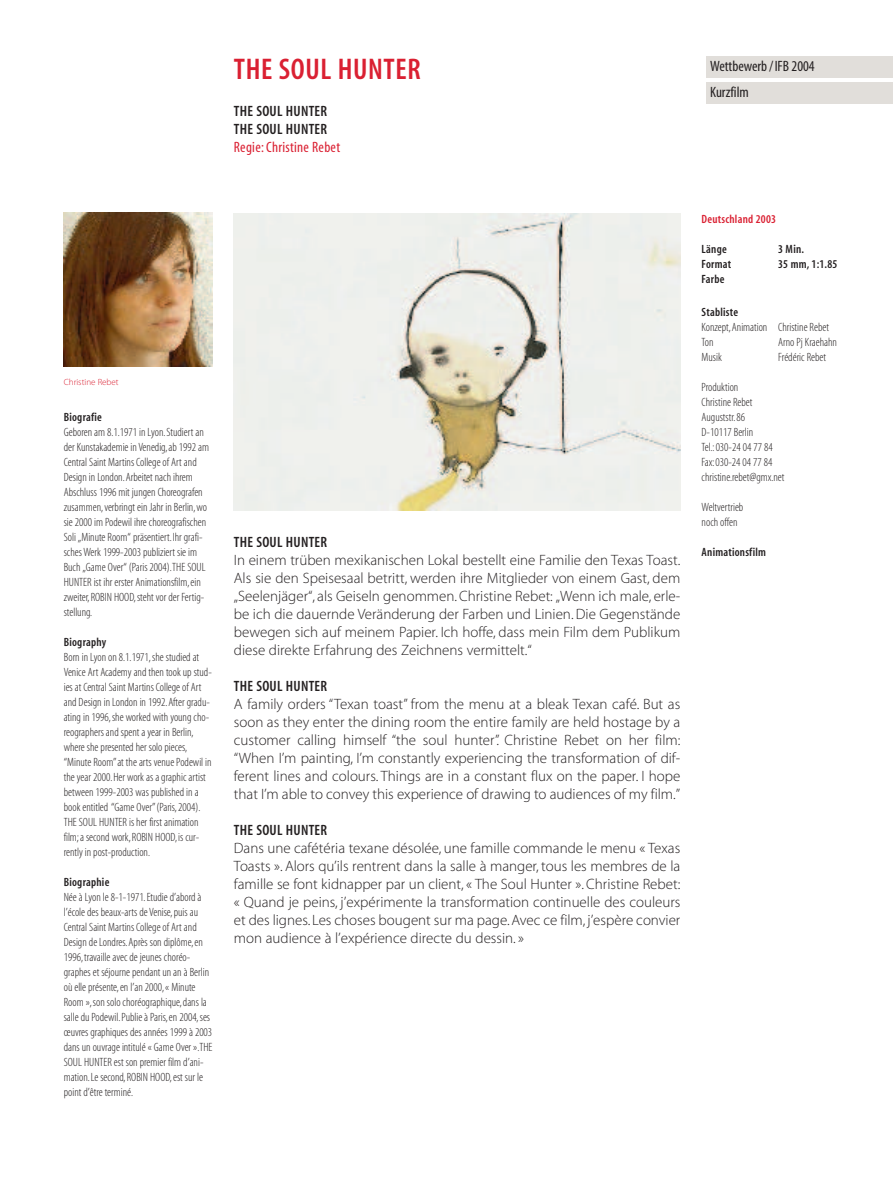
<style>
.page{position:relative;width:893px;height:1191px;background:#fff}
.page>*{position:absolute;margin:0;border:0;box-sizing:border-box;transform-origin:0 0}
.t1{font:30px "Myriad MM 565 300";letter-spacing:.02em;color:#da2032}
.t2{font:15px/18px "Myriad MM 215 600";color:#231f20;text-align:justify}
.t3{font:15px/18px "Myriad MM 565 300";letter-spacing:.02em;color:#231f20}
.t4{font:15px/25.5px "Myriad MM 400 300";color:#231f20}
.t5{font:15px "Myriad MM 400 300";letter-spacing:.02em;color:#da2032}
.t6{font:12px/15px "Myriad MM 215 300";color:#231f20}
.t7{font:12px "Myriad MM 565 300";letter-spacing:.02em;color:#231f20}
.t8{font:12px "Myriad MM 565 300";letter-spacing:.02em;color:#da2032}
.t9{font:9px "Myriad MM 215 600";color:#da2032}
</style>
<div class="page">
<svg style="left:63px;top:56px;width:830px;height:455px"></svg>
<h1 class="t1" style="left:234px;top:58px;width:188px">THE SOUL HUNTER</h1>
<p class="t3" style="left:234px;top:103px;width:95px">THE SOUL HUNTER<br>THE SOUL HUNTER</p>
<p class="t5" style="left:234px;top:141px;width:108px">Regie: Christine Rebet</p>
<p class="t4" style="left:710px;top:55px;width:106px">Wettbewerb /IFB 2004<br>Kurzfilm</p>
<p class="t9" style="left:64px;top:378px;width:56px">Christine Rebet</p>
<p class="t7" style="left:64px;top:412px;width:40px">Biografie</p>
<p class="t6" style="left:64px;top:425px;width:147px">Geboren am 8.1.1971 in Lyon.Studiert an der Kunstakademie in Venedig,ab 1992 am Central Saint Martins College of Art and Design in London.Arbeitet nach ihrem Abschluss 1996 mit jungen Choreografen zusammen,verbringt ein Jahr in Berlin,wo sie 2000 im Podewil ihre choreografischen Soli „Minute Room“ präsentiert.Ihr grafi&shy;sches Werk 1999-2003 publiziert sie im Buch „Game Over“ (Paris 2004).THE SOUL HUNTER ist ihr erster Animationsfilm,ein zweiter,ROBIN HOOD,steht vor der Fertig&shy;stellung.</p>
<p class="t7" style="left:64px;top:637px;width:44px">Biography</p>
<p class="t6" style="left:64px;top:650px;width:150px">Born in Lyon on 8.1.1971,she studied at Venice Art Academy and then took up stud&shy;ies at Central Saint Martins College of Art and Design in London in 1992.After gradu&shy;ating in 1996,she worked with young cho&shy;reographers and spent a year in Berlin, where she presented her solo pieces, “Minute Room”at the arts venue Podewil in the year 2000.Her work as a graphic artist between 1999-2003 was published in a book entitled “Game Over”(Paris,2004).<br>THE SOUL HUNTER is her first animation film;a second work,ROBIN HOOD,is cur&shy;rently in post-production.</p>
<p class="t7" style="left:64px;top:877px;width:47px">Biographie</p>
<p class="t6" style="left:64px;top:890px;width:150px">Née à Lyon le 8-1-1971.Etudie d’abord à l’école des beaux-arts de Venise,puis au Central Saint Martins College of Art and Design de Londres.Après son diplôme,en 1996,travaille avec de jeunes choréo&shy;graphes et séjourne pendant un an à Berlin où elle présente,en l’an 2000,« Minute Room »,son solo choréographique,dans la salle du Podewil.Publie à Paris,en 2004,ses œuvres graphiques des années 1999 à 2003 dans un ouvrage intitulé « Game Over ».THE SOUL HUNTER est son premier film d’ani&shy;mation.Le second,ROBIN HOOD,est sur le point d’être terminé.</p>
<p class="t3" style="left:234px;top:534px;width:95px">THE SOUL HUNTER</p>
<p class="t2" style="left:234px;top:552px;width:448px">In einem trüben mexikanischen Lokal bestellt eine Familie den Texas Toast.<br>Als sie den Speisesaal betritt, werden ihre Mitglieder von einem Gast, dem „Seelenjäger“, als Geiseln genommen. Christine Rebet: „Wenn ich male, erle&shy;be ich die dauernde Veränderung der Farben und Linien. Die Gegenstände bewegen sich auf meinem Papier. Ich hoffe, dass mein Film dem Publikum diese direkte Erfahrung des Zeichnens vermittelt.“</p>
<p class="t3" style="left:234px;top:678px;width:95px">THE SOUL HUNTER</p>
<p class="t2" style="left:234px;top:696px;width:448px">A family orders “Texan toast” from the menu at a bleak Texan café. But as soon as they enter the dining room the entire family are held hostage by a customer calling himself “the soul hunter”. Christine Rebet on her film: “When I’m painting, I’m constantly experiencing the transformation of dif&shy;ferent lines and colours. Things are in a constant flux on the paper. I hope that I’m able to convey this experience of drawing to audiences of my film.”</p>
<p class="t3" style="left:234px;top:822px;width:95px">THE SOUL HUNTER</p>
<p class="t2" style="left:234px;top:840px;width:448px">Dans une cafétéria texane désolée, une famille commande le menu « Texas Toasts ». Alors qu’ils rentrent dans la salle à manger, tous les membres de la famille se font kidnapper par un client, « The Soul Hunter ». Christine Rebet: « Quand je peins, j’expérimente la transformation continuelle des couleurs et des lignes. Les choses bougent sur ma page. Avec ce film, j’espère convier mon audience à l’expérience directe du dessin. »</p>
<p class="t8" style="left:702px;top:215px;width:76px">Deutschland 2003</p>
<p class="t7" style="left:702px;top:245px;width:27px">Länge</p>
<p class="t7" style="left:778px;top:245px;width:27px">3 Min.</p>
<p class="t7" style="left:702px;top:260px;width:31px">Format</p>
<p class="t7" style="left:778px;top:260px;width:61px">35 mm, 1:1.85</p>
<p class="t7" style="left:702px;top:275px;width:24px">Farbe</p>
<p class="t7" style="left:702px;top:308px;width:38px">Stabliste</p>
<p class="t6" style="left:702px;top:320px;width:129px">Konzept,Animation Christine Rebet<br>Ton</p>
<p class="t6" style="left:778px;top:335px;width:60px">Arno Pj Kraehahn</p>
<p class="t6" style="left:702px;top:350px;width:22px">Musik</p>
<p class="t6" style="left:778px;top:350px;width:49px">Frédéric Rebet</p>
<p class="t6" style="left:702px;top:380px;width:84px">Produktion<br>Christine Rebet<br>Auguststr.86<br>D-10117 Berlin<br>Tel.:030-24 04 77 84<br>Fax:030-24 04 77 84 christine.rebet@gmx.net</p>
<p class="t6" style="left:702px;top:500px;width:43px">Weltvertrieb noch offen</p>
<p class="t7" style="left:702px;top:548px;width:66px">Animationsfilm</p>
</div>
